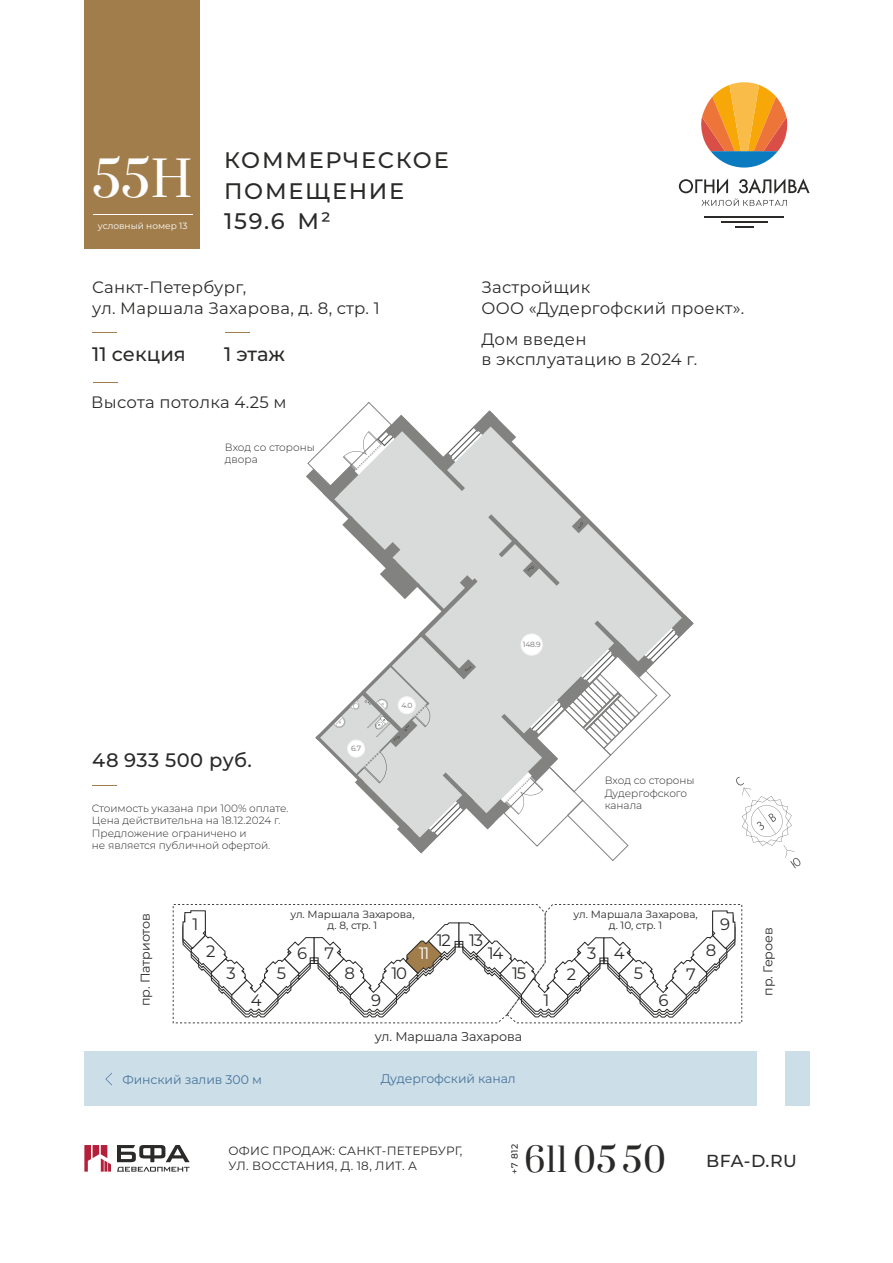
<style>
.page{position:relative;width:893px;height:1263px;background:#fff}
.page>*{position:absolute;margin:0;border:0;box-sizing:border-box;transform-origin:0 0}
.t1{font:48.15px "Prata";color:#fefefe}
.t2{font:500 22.5px/30.2px "Montserrat";letter-spacing:.08em;color:#2b2a29}
.t3{font:500 19.5px "Montserrat";color:#2b2a29}
.t4{font:500 19.5px "Montserrat";letter-spacing:.02em;color:#2b2a29}
.t5{font:500 17.4px "Montserrat";color:#2b2a29}
.t6{font:16.5px/21px "Montserrat";letter-spacing:.015em;color:#2b2a29}
.t7{font:16.5px "Montserrat";color:#fefefe}
.t8{font:12.75px "Montserrat";letter-spacing:-.005em;color:#2b2a29}
.t9{font:12.45px "Montserrat";letter-spacing:-.005em;color:#487299}
.t10{font:12px/14.9px "Montserrat";letter-spacing:.025em;color:#2b2a29}
.t11{font:300 10.5px/12.5px "Montserrat";color:#2b2a29}
.t12{font:10.5px/11.4px "Montserrat";color:#2b2a29;text-align:center}
.t13{font:9px "Montserrat";color:#fefefe}
.t14{font:500 9px "Montserrat";color:#2b2a29}
.t15{font:7.5px "Montserrat";color:#727271}
.s1{font-family:"Prata";font-weight:400;font-size:33px}
</style>
<div class="page">
<svg style="left:736px;top:777px;width:64px;height:91px"></svg>
<div style="left:85px;top:1051px;width:672px;height:55px;background:#ccdfe9"></div>
<div style="left:785px;top:1051px;width:25px;height:55px;background:#ccdfe9"></div>
<svg style="left:105px;top:1073px;width:7px;height:12px"></svg>
<svg style="left:117px;top:1145px;width:73px;height:26px"></svg>
<svg style="left:84px;top:1145px;width:27px;height:26px"></svg>
<div style="left:85px;top:0;width:115px;height:249px;background:#a17d4b"></div>
<svg style="left:306px;top:402px;width:387px;height:459px"></svg>
<div style="left:521px;top:633px;width:22px;height:23px;background:#fff;border:1px solid #f6f6f6;border-radius:50%"></div>
<div style="left:398px;top:696px;width:18px;height:18px;background:#fff;border:1px solid #f6f6f6;border-radius:50%"></div>
<div style="left:347px;top:740px;width:18px;height:17px;background:#fff;border:1px solid #f6f6f6;border-radius:50%"></div>
<svg style="left:701px;top:82px;width:87px;height:86px"></svg>
<svg style="left:735px;top:226px;width:19px;height:1px"></svg>
<svg style="left:679px;top:178px;width:131px;height:28px"></svg>
<hr style="left:705px;top:216px;width:79px;height:2px;background:#2b2a29">
<hr style="left:721px;top:221px;width:46px;height:2px;background:#2b2a29">
<svg style="left:92px;top:785px;width:25px;height:1px"></svg>
<svg style="left:173px;top:904px;width:569px;height:119px"></svg>
<svg style="left:92px;top:332px;width:25px;height:1px"></svg>
<svg style="left:225px;top:332px;width:24px;height:1px"></svg>
<hr style="left:92px;top:215px;width:100px;height:1px;background:#fefefe">
<svg style="left:93px;top:382px;width:25px;height:1px"></svg>
<h1 class="t1" style="left:92px;top:149px;width:101px">55H</h1>
<p class="t13" style="left:98px;top:220px;width:91px">условный номер 13</p>
<h2 class="t2" style="left:224px;top:145px;width:226px">КОММЕРЧЕСКОЕ<br>ПОМЕЩЕНИЕ<br>159.6 М²</h2>
<h3 class="t6" style="left:92px;top:276px;width:289px">Санкт-Петербург,<br>ул. Маршала Захарова, д. 8, стр. 1</h3>
<h3 class="t3" style="left:92px;top:342px;width:95px">11 секция</h3>
<h3 class="t3" style="left:224px;top:342px;width:62px">1 этаж</h3>
<h3 class="t6" style="left:91px;top:392px;width:197px">Высота потолка 4.25 м</h3>
<p class="t11" style="left:225px;top:441px;width:91px">Вход со стороны двора</p>
<h3 class="t6" style="left:481px;top:276px;width:264px">Застройщик<br>ООО «Дудергофский проект».</h3>
<h3 class="t6" style="left:481px;top:328px;width:217px">Дом введен<br>в эксплуатацию в 2024 г.</h3>
<h3 class="t4" style="left:92px;top:748px;width:161px">48 933 500 руб.</h3>
<p class="t11" style="left:92px;top:802px;width:198px">Стоимость указана при 100% оплате.<br>Цена действительна на 18.12.2024 г.<br>Предложение ограничено и<br>не является публичной офертой.</p>
<p class="t15" style="left:351px;top:744px;width:12px">6.7</p>
<p class="t15" style="left:401px;top:701px;width:13px">4.0</p>
<p class="t15" style="left:523px;top:640px;width:19px">148.9</p>
<p class="t11" style="left:605px;top:774px;width:91px">Вход со стороны<br>Дудергофского канала</p>
<p class="t8" style="left:137px;top:1006px;width:95px;rotate:-90deg">пр. Патриотов</p>
<h3 class="t6" style="left:192px;top:914px;width:7px">1</h3>
<h3 class="t6" style="left:206px;top:940px;width:11px">2</h3>
<h3 class="t6" style="left:226px;top:963px;width:11px">3</h3>
<h3 class="t6" style="left:251px;top:989px;width:12px">4</h3>
<p class="t12" style="left:290px;top:908px;width:126px">ул. Маршала Захарова, д. 8, стр. 1</p>
<p class="t12" style="left:574px;top:908px;width:126px">ул. Маршала Захарова, д. 10, стр. 1</p>
<h3 class="t6" style="left:277px;top:963px;width:11px">5</h3>
<h3 class="t6" style="left:297px;top:943px;width:38px">6 7</h3>
<h3 class="t6" style="left:344px;top:963px;width:12px">8</h3>
<h3 class="t6" style="left:371px;top:989px;width:12px">9</h3>
<h3 class="t6" style="left:391px;top:963px;width:17px">10</h3>
<h3 class="t7" style="left:419px;top:943px;width:12px">11</h3>
<h3 class="t6" style="left:437px;top:929px;width:48px">12 13</h3>
<h3 class="t6" style="left:488px;top:943px;width:17px">14</h3>
<h3 class="t6" style="left:512px;top:963px;width:15px">15</h3>
<h3 class="t6" style="left:544px;top:989px;width:7px">1</h3>
<h3 class="t6" style="left:587px;top:943px;width:39px">3 4</h3>
<h3 class="t6" style="left:567px;top:963px;width:11px">2</h3>
<h3 class="t6" style="left:634px;top:963px;width:11px">5</h3>
<h3 class="t6" style="left:659px;top:989px;width:12px">6</h3>
<h3 class="t6" style="left:686px;top:963px;width:11px">7</h3>
<h3 class="t6" style="left:720px;top:914px;width:12px">9</h3>
<h3 class="t6" style="left:706px;top:940px;width:12px">8</h3>
<p class="t8" style="left:375px;top:1028px;width:149px">ул. Маршала Захарова</p>
<p class="t9" style="left:122px;top:1071px;width:141px">Финский залив 300 м</p>
<p class="t9" style="left:381px;top:1071px;width:137px">Дудергофский канал</p>
<p class="t8" style="left:760px;top:995px;width:70px;rotate:-90deg">пр. Героев</p>
<p class="t10" style="left:228px;top:1143px;width:235px">ОФИС ПРОДАЖ: САНКТ-ПЕТЕРБУРГ,<br>УЛ. ВОССТАНИЯ, Д. 18, ЛИТ. А</p>
<p class="t14" style="left:509px;top:1174px;width:31px;rotate:-90deg">+7 812</p>
<h3 class="t5" style="left:524px;top:1150px;width:275px"><span class="s1">61105 50</span> BFA-D.RU</h3>
</div>
